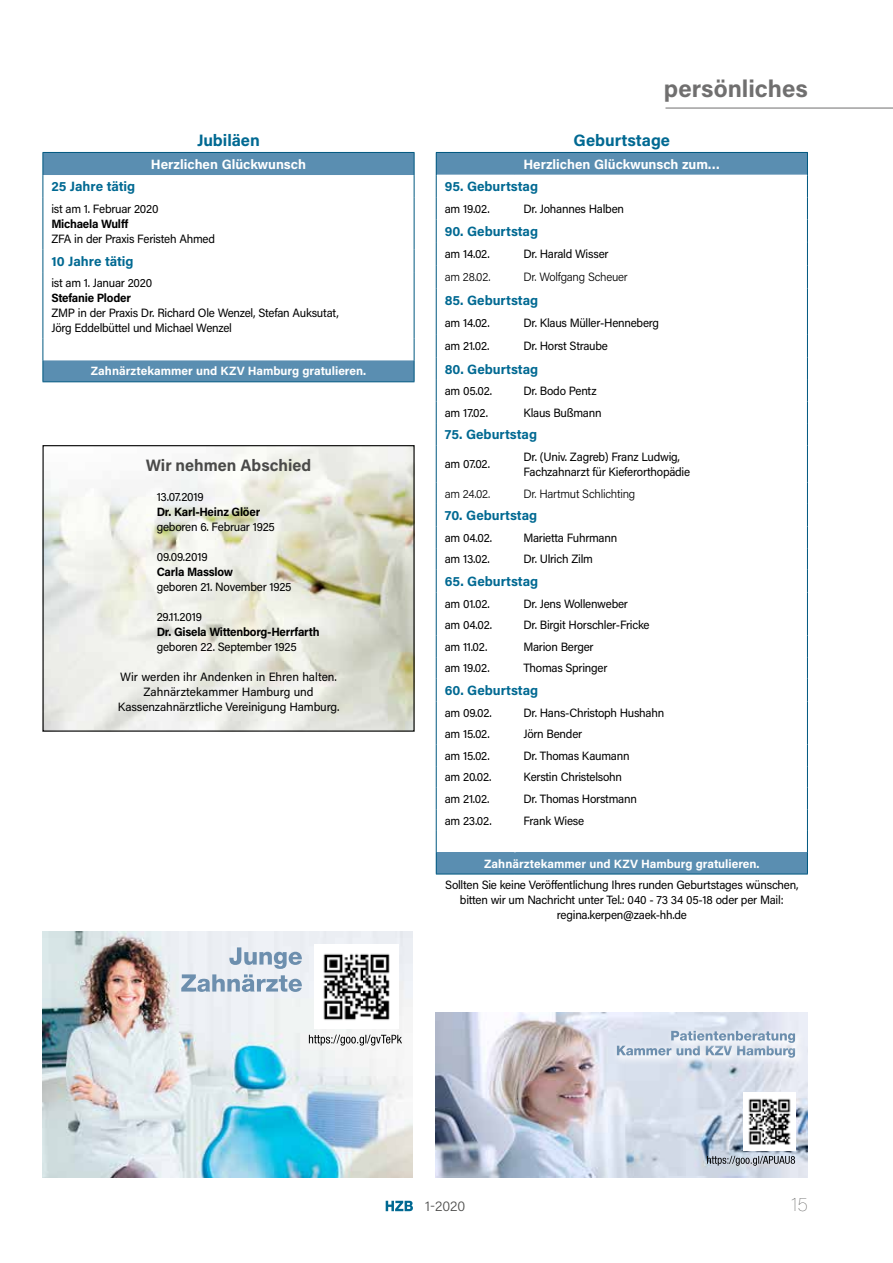
<style>
.page{position:relative;width:893px;height:1263px;background:#fff}
.page>*{position:absolute;margin:0;border:0;box-sizing:border-box;transform-origin:0 0}
.t1{font:700 24px "Acumin Pro";color:#706f6f}
.t2{font:100 19.5px "Acumin Pro";color:#4a4a49}
.t3{font:700 16.5px "Acumin Pro";color:#006992}
.t4{font:700 16.5px "Acumin Pro";color:#4a4a49}
.t5{font:700 13.5px "Acumin Pro";color:#006992}
.t6{font:700 13.5px "Acumin Pro";color:#fff}
.t7{font:300 13.5px "Acumin Pro";color:#4a4a49}
.t8{font:12px/15px "Acumin Pro";letter-spacing:-.02em;color:#000;scale:.96 1}
.t9{font:12px/15px "Acumin Pro";letter-spacing:-.02em;color:#000;text-align:center}
.t10{font:700 12px "Acumin Pro";letter-spacing:-.02em;color:#000;scale:.96 1}
.t11{font:700 12px "Acumin Pro";color:#fff}
.t12{font:300 12px "Acumin Pro";letter-spacing:-.02em;color:#000;scale:.96 1}
</style>
<div class="page">
<svg style="left:386px;top:1201px;width:27px;height:10px"></svg>
<hr style="left:665px;top:108px;width:228px;height:1px;background:#706f6f">
<div style="left:44px;top:153px;width:370px;height:228px;background:#5a8eb1"></div>
<svg style="left:44px;top:175px;width:370px;height:185px"></svg>
<hr style="left:43px;top:152px;width:371px;height:1px;background:#005880">
<svg style="left:43px;top:153px;width:1px;height:45px"></svg>
<svg style="left:414px;top:153px;width:1px;height:45px"></svg>
<hr style="left:43px;top:198px;width:1px;height:51px;background:#005880">
<hr style="left:414px;top:198px;width:1px;height:51px;background:#005880">
<svg style="left:43px;top:249px;width:1px;height:23px"></svg>
<svg style="left:414px;top:249px;width:1px;height:23px"></svg>
<hr style="left:43px;top:272px;width:1px;height:67px;background:#005880">
<hr style="left:414px;top:272px;width:1px;height:67px;background:#005880">
<svg style="left:43px;top:339px;width:1px;height:42px"></svg>
<svg style="left:414px;top:339px;width:1px;height:42px"></svg>
<hr style="left:43px;top:381px;width:371px;height:1px;background:#005880">
<div style="left:436px;top:152px;width:371px;height:23px;background:#5a8eb1"></div>
<div style="left:436px;top:852px;width:371px;height:22px;background:#5a8eb1"></div>
<hr style="left:436px;top:152px;width:79px;height:1px;background:#005880">
<hr style="left:515px;top:152px;width:293px;height:1px;background:#005880">
<svg style="left:436px;top:153px;width:1px;height:293px"></svg>
<svg style="left:807px;top:153px;width:1px;height:293px"></svg>
<hr style="left:436px;top:446px;width:1px;height:36px;background:#005880">
<hr style="left:807px;top:446px;width:1px;height:36px;background:#005880">
<svg style="left:807px;top:482px;width:1px;height:392px"></svg>
<svg style="left:436px;top:482px;width:1px;height:392px"></svg>
<hr style="left:436px;top:874px;width:79px;height:1px;background:#005880">
<hr style="left:515px;top:874px;width:293px;height:1px;background:#005880">
<img style="left:45px;top:447px;width:368px;height:283px">
<img style="left:436px;top:1012px;width:372px;height:166px">
<img style="left:743px;top:1093px;width:52px;height:57px">
<div style="left:611px;top:1040px;width:195px;height:29px;background:#fff;opacity:.75"></div>
<div style="left:666px;top:1026px;width:140px;height:28px;background:#fff;opacity:.75"></div>
<svg style="left:617px;top:1031px;width:178px;height:27px;background:#c4d1df"></svg>
<svg style="left:707px;top:1156px;width:88px;height:10px"></svg>
<img style="left:43px;top:931px;width:369px;height:247px">
<svg style="left:181px;top:947px;width:121px;height:45px;background:#c6d2df"></svg>
<img style="left:315px;top:945px;width:83px;height:83px">
<svg style="left:309px;top:1034px;width:93px;height:11px"></svg>
<h3 class="t3" style="left:197px;top:129px;width:64px">Jubiläen</h3>
<p class="t6" style="left:151px;top:155px;width:157px">Herzlichen Glückwunsch</p>
<p class="t5" style="left:51px;top:177px;width:85px">25 Jahre tätig</p>
<p class="t8" style="left:51px;top:201px;width:113px">ist am 1. Februar 2020</p>
<p class="t10" style="left:51px;top:215px;width:82px">Michaela Wulff</p>
<p class="t8" style="left:51px;top:231px;width:172px">ZFA in der Praxis Feristeh Ahmed</p>
<p class="t5" style="left:51px;top:251px;width:84px">10 Jahre tätig</p>
<p class="t8" style="left:51px;top:275px;width:107px">ist am 1. Januar 2020</p>
<p class="t10" style="left:51px;top:290px;width:84px">Stefanie Ploder</p>
<p class="t8" style="left:51px;top:305px;width:301px">ZMP in der Praxis Dr. Richard Ole Wenzel, Stefan Auksutat,<br>Jörg Eddelbüttel und Michael Wenzel</p>
<p class="t11" style="left:91px;top:363px;width:277px">Zahnärztekammer und KZV Hamburg gratulieren.</p>
<h3 class="t4" style="left:146px;top:454px;width:167px">Wir nehmen Abschied</h3>
<p class="t8" style="left:157px;top:489px;width:51px">13.07.2019</p>
<p class="t10" style="left:157px;top:503px;width:109px">Dr. Karl-Heinz Glöer</p>
<p class="t8" style="left:157px;top:519px;width:125px">geboren 6. Februar 1925</p>
<p class="t8" style="left:157px;top:549px;width:55px">09.09.2019</p>
<p class="t10" style="left:157px;top:563px;width:81px">Carla Masslow</p>
<p class="t8" style="left:157px;top:579px;width:142px">geboren 21. November 1925</p>
<p class="t8" style="left:157px;top:609px;width:49px">29.11.2019</p>
<p class="t10" style="left:157px;top:623px;width:171px">Dr. Gisela Wittenborg-Herrfarth</p>
<p class="t8" style="left:157px;top:639px;width:147px">geboren 22. September 1925</p>
<p class="t9" style="left:118px;top:669px;width:223px">Wir werden ihr Andenken in Ehren halten.<br>Zahnärztekammer Hamburg und<br>Kassenzahnärztliche Vereinigung Hamburg.</p>
<h1 class="t1" style="left:664px;top:71px;width:145px">persönliches</h1>
<h3 class="t3" style="left:574px;top:129px;width:98px">Geburtstage</h3>
<p class="t6" style="left:523px;top:155px;width:198px">Herzlichen Glückwunsch zum…</p>
<p class="t5" style="left:445px;top:177px;width:95px">95. Geburtstag</p>
<p class="t8" style="left:445px;top:201px;width:48px">am 19.02.</p>
<p class="t8" style="left:523px;top:201px;width:106px">Dr. Johannes Halben</p>
<p class="t5" style="left:445px;top:221px;width:95px">90. Geburtstag</p>
<p class="t8" style="left:445px;top:246px;width:49px">am 14.02.</p>
<p class="t8" style="left:523px;top:246px;width:90px">Dr. Harald Wisser</p>
<p class="t12" style="left:445px;top:269px;width:49px">am 28.02.</p>
<p class="t12" style="left:523px;top:269px;width:110px">Dr. Wolfgang Scheuer</p>
<p class="t5" style="left:445px;top:290px;width:95px">85. Geburtstag</p>
<p class="t8" style="left:445px;top:315px;width:49px">am 14.02.</p>
<p class="t8" style="left:523px;top:315px;width:143px">Dr. Klaus Müller-Henneberg</p>
<p class="t8" style="left:445px;top:338px;width:48px">am 21.02.</p>
<p class="t8" style="left:523px;top:338px;width:89px">Dr. Horst Straube</p>
<p class="t5" style="left:445px;top:359px;width:95px">80. Geburtstag</p>
<p class="t8" style="left:445px;top:383px;width:51px">am 05.02.</p>
<p class="t8" style="left:523px;top:383px;width:78px">Dr. Bodo Pentz</p>
<p class="t8" style="left:445px;top:404px;width:47px">am 17.02.</p>
<p class="t8" style="left:523px;top:404px;width:83px">Klaus Bußmann</p>
<p class="t5" style="left:445px;top:425px;width:94px">75. Geburtstag</p>
<p class="t8" style="left:445px;top:456px;width:49px">am 07.02.</p>
<p class="t8" style="left:523px;top:449px;width:175px">Dr. (Univ. Zagreb) Franz Ludwig,<br>Fachzahnarzt für Kieferorthopädie</p>
<p class="t12" style="left:445px;top:485px;width:49px">am 24.02.</p>
<p class="t12" style="left:523px;top:485px;width:118px">Dr. Hartmut Schlichting</p>
<p class="t5" style="left:445px;top:506px;width:94px">70. Geburtstag</p>
<p class="t8" style="left:445px;top:530px;width:51px">am 04.02.</p>
<p class="t8" style="left:523px;top:530px;width:99px">Marietta Fuhrmann</p>
<p class="t8" style="left:445px;top:551px;width:49px">am 13.02.</p>
<p class="t8" style="left:523px;top:551px;width:74px">Dr. Ulrich Zilm</p>
<p class="t5" style="left:445px;top:572px;width:95px">65. Geburtstag</p>
<p class="t8" style="left:445px;top:595px;width:49px">am 01.02.</p>
<p class="t8" style="left:523px;top:595px;width:110px">Dr. Jens Wollenweber</p>
<p class="t8" style="left:445px;top:617px;width:51px">am 04.02.</p>
<p class="t8" style="left:523px;top:617px;width:133px">Dr. Birgit Horschler-Fricke</p>
<p class="t8" style="left:445px;top:639px;width:46px">am 11.02.</p>
<p class="t8" style="left:523px;top:639px;width:75px">Marion Berger</p>
<p class="t8" style="left:445px;top:660px;width:48px">am 19.02.</p>
<p class="t8" style="left:523px;top:660px;width:89px">Thomas Springer</p>
<p class="t5" style="left:445px;top:681px;width:95px">60. Geburtstag</p>
<p class="t8" style="left:445px;top:704px;width:51px">am 09.02.</p>
<p class="t8" style="left:523px;top:704px;width:148px">Dr. Hans-Christoph Hushahn</p>
<p class="t8" style="left:445px;top:726px;width:49px">am 15.02.</p>
<p class="t8" style="left:523px;top:726px;width:63px">Jörn Bender</p>
<p class="t8" style="left:445px;top:748px;width:49px">am 15.02.</p>
<p class="t8" style="left:523px;top:748px;width:112px">Dr. Thomas Kaumann</p>
<p class="t8" style="left:445px;top:769px;width:50px">am 20.02.</p>
<p class="t8" style="left:523px;top:769px;width:104px">Kerstin Christelsohn</p>
<p class="t8" style="left:445px;top:791px;width:48px">am 21.02.</p>
<p class="t8" style="left:523px;top:791px;width:120px">Dr. Thomas Horstmann</p>
<p class="t8" style="left:445px;top:812px;width:50px">am 23.02.</p>
<p class="t8" style="left:523px;top:812px;width:65px">Frank Wiese</p>
<p class="t11" style="left:484px;top:855px;width:277px">Zahnärztekammer und KZV Hamburg gratulieren.</p>
<p class="t8" style="left:445px;top:877px;width:370px;text-align:center">Sollten Sie keine Veröffentlichung Ihres runden Geburtstages wünschen, bitten wir um Nachricht unter Tel.: 040 - 73 34 05-18 oder per Mail: regina.kerpen@zaek-hh.de</p>
<p class="t7" style="left:425px;top:1197px;width:42px">1-2020</p>
<h2 class="t2" style="left:791px;top:1191px;width:18px">15</h2>
</div>
